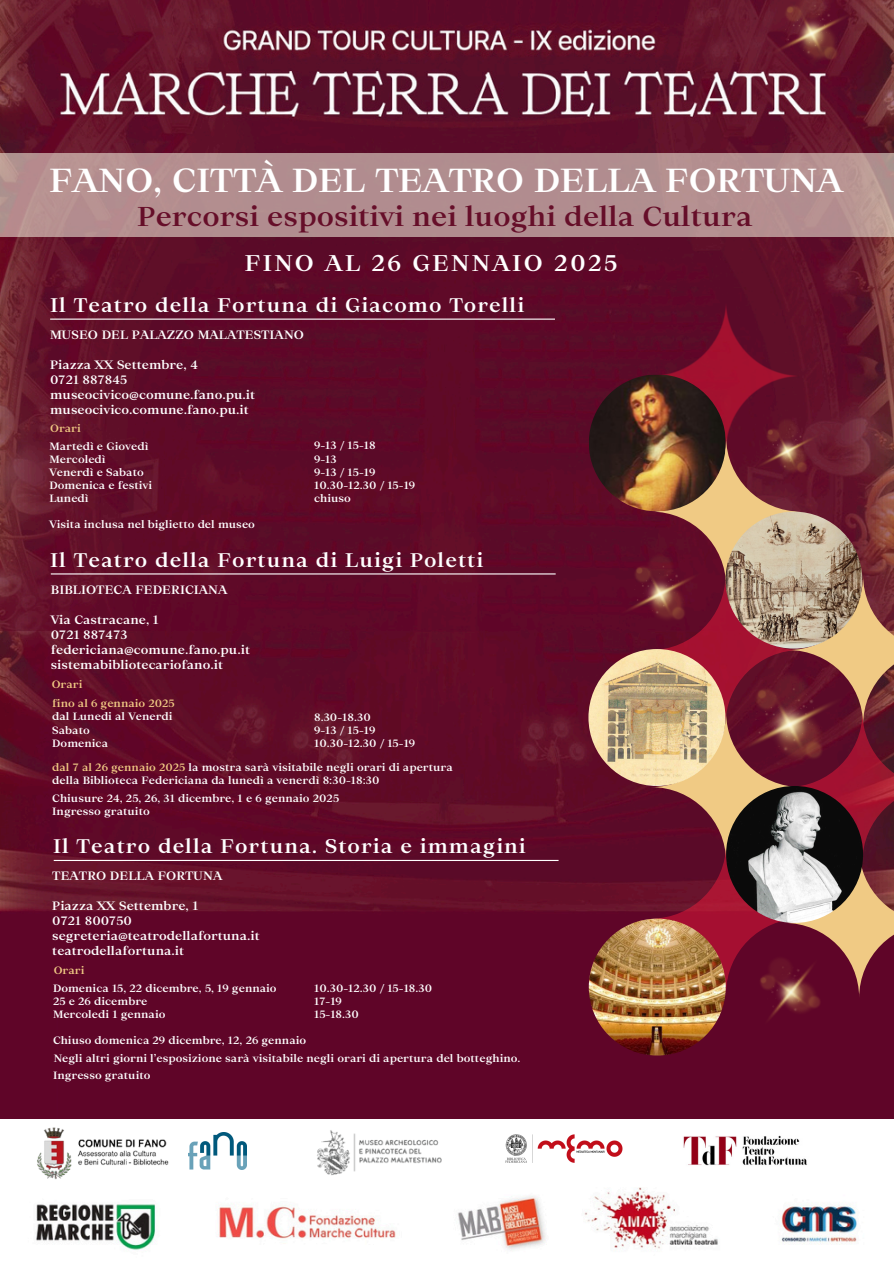
<style>
.page{position:relative;width:894px;height:1264px;background:#fff}
.page>*{position:absolute;margin:0;border:0;box-sizing:border-box;transform-origin:0 0}
.t1{font:700 33px "Ortica Linear";color:#fff}
.t2{font:700 27px "Ortica Linear";color:#660e29}
.t3{font:700 22.5px "Ortica Linear";letter-spacing:.1em;color:#fff}
.t4{font:700 19.5px "Ortica Linear";letter-spacing:.05em;color:#fff}
.t5{font:700 12px/15px "Ortica Linear";color:#fff}
.t6{font:700 10.5px/13.2px "Ortica Linear";color:#fff}
.t7{font:700 10.5px "Ortica Linear";color:#f0ca84}
.s1{color:#f0ca84}
</style>
<div class="page">
<img style="left:0;top:0;width:893px;height:1251px">
<img style="left:769px;top:0;width:84px;height:63px">
<img style="left:650px;top:301px;width:150px;height:142px">
<svg style="left:650px;top:437px;width:150px;height:149px;background:#9d5d4f"></svg>
<svg style="left:650px;top:575px;width:149px;height:149px;background:#8d102e"></svg>
<svg style="left:650px;top:712px;width:150px;height:149px;background:#ae745b"></svg>
<svg style="left:650px;top:844px;width:150px;height:149px;background:#84102e"></svg>
<svg style="left:783px;top:575px;width:110px;height:422px;background:#9d554b"></svg>
<img style="left:725px;top:511px;width:137px;height:137px;border-radius:50%">
<img style="left:588px;top:649px;width:137px;height:137px;border-radius:50%">
<img style="left:588px;top:374px;width:137px;height:137px">
<img style="left:588px;top:918px;width:137px;height:137px;border-radius:50%">
<img style="left:735px;top:670px;width:109px;height:94px">
<img style="left:619px;top:552px;width:82px;height:71px">
<img style="left:726px;top:786px;width:136px;height:136px;border-radius:50%">
<div style="left:0;top:1118px;width:893px;height:68px;background:#fff"></div>
<img style="left:30px;top:1105px;width:141px;height:75px">
<img style="left:505px;top:1134px;width:118px;height:29px">
<img style="left:189px;top:1132px;width:57px;height:37px">
<img style="left:317px;top:1130px;width:125px;height:46px">
<img style="left:738px;top:939px;width:101px;height:95px">
<img style="left:754px;top:418px;width:66px;height:57px">
<img style="left:683px;top:1135px;width:124px;height:31px">
<div style="left:0;top:153px;width:893px;height:84px;background:#b18d8f"></div>
<hr style="left:50px;top:318px;width:505px;height:2px;background:#fff">
<hr style="left:51px;top:573px;width:504px;height:1px;background:#fff">
<hr style="left:54px;top:859px;width:504px;height:2px;background:#fff">
<h4 class="t1" style="left:49px;top:158px;width:794px">FANO, CITTÀ DEL TEATRO DELLA FORTUNA</h4>
<p class="t2" style="left:137px;top:198px;width:616px">Percorsi espositivi nei luoghi della Cultura</p>
<p class="t3" style="left:244px;top:247px;width:374px">FINO AL 26 GENNAIO 2025</p>
<p class="t4" style="left:50px;top:292px;width:475px">Il Teatro della Fortuna di Giacomo Torelli</p>
<p class="t5" style="left:50px;top:327px;width:255px">MUSEO DEL PALAZZO MALATESTIANO</p>
<p class="t5" style="left:50px;top:357px;width:206px">Piazza XX Settembre, 4<br>0721 887845 museocivico@comune.fano.pu.it museocivico.comune.fano.pu.it</p>
<p class="t7" style="left:50px;top:421px;width:32px">Orari</p>
<p class="t6" style="left:49px;top:439px;width:100px">Martedì e Giovedì</p>
<p class="t6" style="left:49px;top:452px;width:58px">Mercoledì</p>
<p class="t6" style="left:49px;top:465px;width:96px">Venerdì e Sabato</p>
<p class="t6" style="left:49px;top:479px;width:104px">Domenica e festivi</p>
<p class="t6" style="left:49px;top:492px;width:41px">Lunedì</p>
<p class="t6" style="left:314px;top:439px;width:63px">9-13 / 15-18</p>
<h4 class="t6" style="left:314px;top:452px;width:24px">9-13</h4>
<p class="t6" style="left:314px;top:465px;width:63px">9-13 / 15-19</p>
<p class="t6" style="left:314px;top:478px;width:103px">10.30-12.30 / 15-19</p>
<p class="t6" style="left:314px;top:491px;width:38px">chiuso</p>
<p class="t6" style="left:49px;top:517px;width:207px">Visita inclusa nel biglietto del museo</p>
<p class="t4" style="left:50px;top:547px;width:434px">Il Teatro della Fortuna di Luigi Poletti</p>
<p class="t5" style="left:51px;top:582px;width:178px">BIBLIOTECA FEDERICIANA</p>
<p class="t5" style="left:51px;top:612px;width:201px">Via Castracane, 1<br>0721 887473 federiciana@comune.fano.pu.it sistemabibliotecariofano.it</p>
<p class="t7" style="left:52px;top:696px;width:124px">fino al 6 gennaio 2025</p>
<p class="t6" style="left:52px;top:710px;width:122px">dal Lunedi al Venerdi</p>
<p class="t6" style="left:52px;top:723px;width:39px">Sabato</p>
<p class="t6" style="left:52px;top:736px;width:57px">Domenica</p>
<p class="t7" style="left:52px;top:676px;width:32px">Orari</p>
<p class="t6" style="left:314px;top:710px;width:58px">8.30-18.30</p>
<p class="t6" style="left:314px;top:724px;width:63px">9-13 / 15-19</p>
<h4 class="t6" style="left:314px;top:737px;width:103px">10.30-12.30 / 15-19</h4>
<p class="t6" style="left:52px;top:760px;width:402px"><span class="s1">dal 7 al 26 gennaio 2025</span> la mostra sarà visitabile negli orari di apertura della Biblioteca Federiciana da lunedì a venerdì 8:30-18:30</p>
<p class="t6" style="left:52px;top:791px;width:288px">Chiusure 24, 25, 26, 31 dicembre, 1 e 6 gennaio 2025</p>
<p class="t6" style="left:52px;top:804px;width:99px">Ingresso gratuito</p>
<p class="t4" style="left:53px;top:833px;width:474px">Il Teatro della Fortuna. Storia e immagini</p>
<p class="t5" style="left:52px;top:868px;width:171px">TEATRO DELLA FORTUNA</p>
<p class="t5" style="left:52px;top:898px;width:209px">Piazza XX Settembre, 1<br>0721 800750 segreteria@teatrodellafortuna.it teatrodellafortuna.it</p>
<p class="t6" style="left:53px;top:981px;width:225px">Domenica 15, 22 dicembre, 5, 19 gennaio</p>
<p class="t6" style="left:53px;top:994px;width:96px">25 e 26 dicembre</p>
<p class="t6" style="left:53px;top:1007px;width:114px">Mercoledi 1 gennaio</p>
<p class="t6" style="left:53px;top:1033px;width:254px">Chiuso domenica 29 dicembre, 12, 26 gennaio</p>
<p class="t6" style="left:54px;top:1051px;width:468px">Negli altri giorni l’esposizione sarà visitabile negli orari di apertura del botteghino.</p>
<p class="t6" style="left:53px;top:1069px;width:99px">Ingresso gratuito</p>
<p class="t7" style="left:54px;top:963px;width:32px">Orari</p>
<p class="t6" style="left:314px;top:981px;width:120px">10.30-12.30 / 15-18.30</p>
<h5 class="t6" style="left:314px;top:994px;width:29px">17-19</h5>
<h6 class="t6" style="left:314px;top:1007px;width:46px">15-18.30</h6>
</div>
